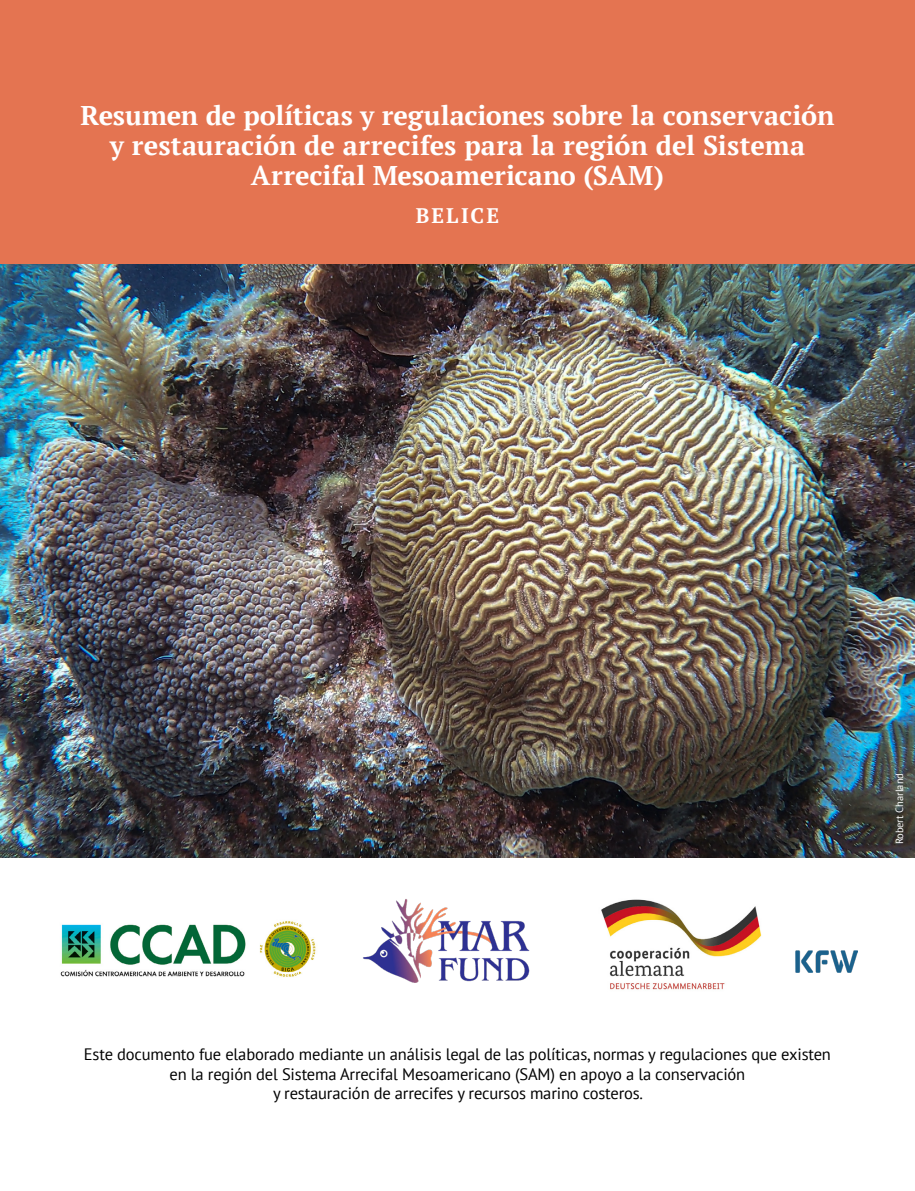
<style>
.page{position:relative;width:915px;height:1191px;background:#fff}
.page>*{position:absolute;margin:0;border:0;box-sizing:border-box;transform-origin:0 0}
.t1{font:700 27px/30px "PT Serif";color:#fff;text-align:center}
.t2{font:700 21px "PT Serif";letter-spacing:.1em;color:#fff}
.t3{font:16.5px/19.5px "PT Sans";letter-spacing:-.01em;color:#000;text-align:center}
.t4{font:10.5px "PT Sans";letter-spacing:-.01em;color:#fff}
</style>
<div class="page">
<img style="left:0;top:264px;width:914px;height:593px">
<div style="left:0;top:0;width:914px;height:264px;background:#e47451"></div>
<img style="left:363px;top:899px;width:167px;height:84px">
<img style="left:60px;top:921px;width:256px;height:56px">
<img style="left:601px;top:899px;width:161px;height:91px">
<img style="left:795px;top:951px;width:61px;height:21px">
<h1 class="t1" style="left:80px;top:100px;width:755px">Resumen de políticas y regulaciones sobre la conservación y restauración de arrecifes para la región del Sistema<br>Arrecifal Mesoamericano (SAM)</h1>
<p class="t2" style="left:415px;top:201px;width:85px">BELICE</p>
<p class="t4" style="left:892px;top:844px;width:73px;rotate:-90deg">Robert Charland</p>
<p class="t3" style="left:84px;top:1044px;width:748px">Este documento fue elaborado mediante un análisis legal de las políticas, normas y regulaciones que existen en la región del Sistema Arrecifal Mesoamericano (SAM) en apoyo a la conservación<br>y restauración de arrecifes y recursos marino costeros.</p>
</div>
